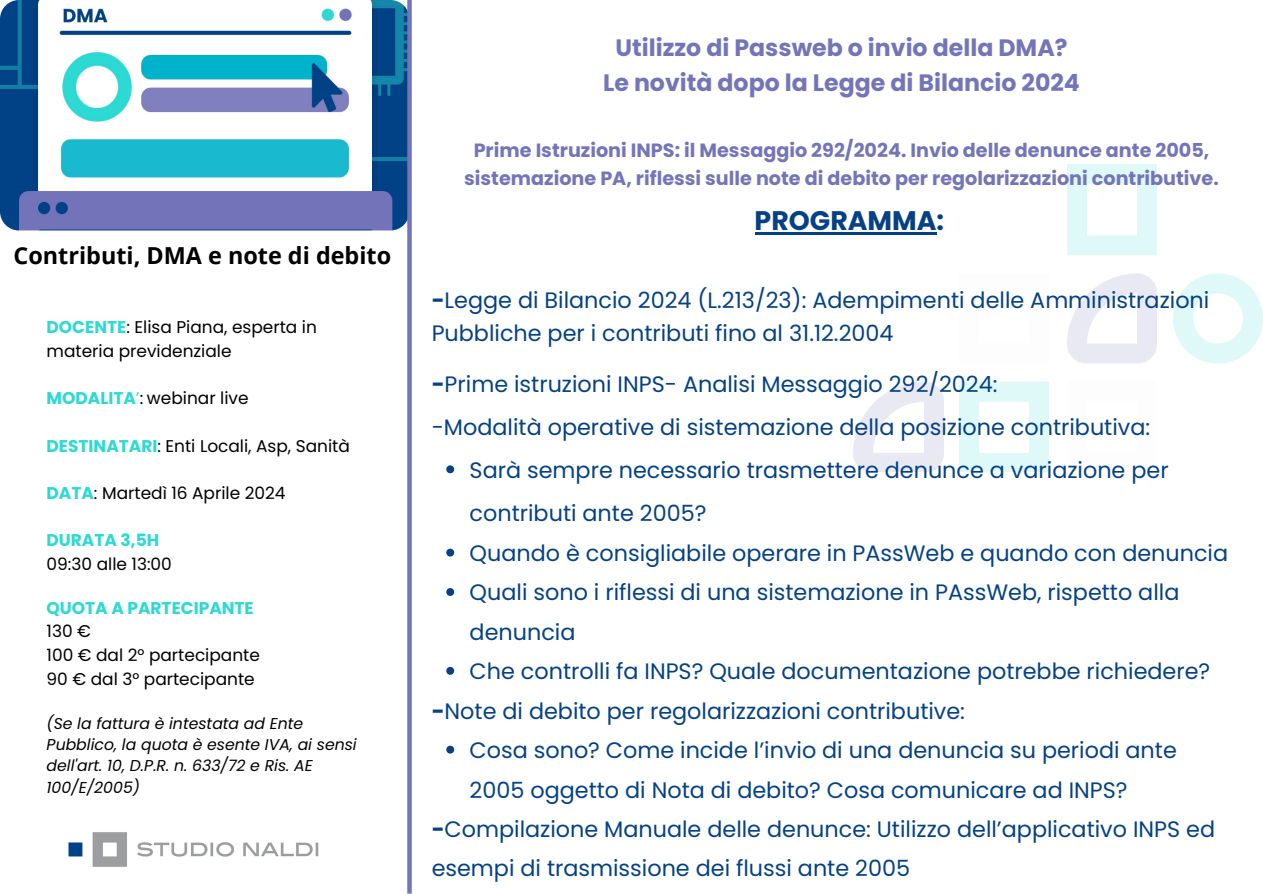
<style>
.page{position:relative;width:1263px;height:894px;background:#fff}
.page>*{position:absolute;margin:0;border:0;box-sizing:border-box;transform-origin:0 0}
.t1{font:700 26.85px "Poppins";color:#054184}
.t2{font:700 23.7px/34.8px "Poppins";color:#7475b9;text-align:center}
.t3{font:700 23.4px "Open Sans";color:#000}
.t4{font:22.35px/39.3px "Poppins";color:#054184}
.t5{font:700 19.2px/28.2px "Poppins";color:#7475b9;text-align:center}
.t6{font:16.95px/23.7px "Poppins";color:#000}
.t7{font:700 16.95px "Poppins";color:#2dd9d3}
.t8{font:italic 15.75px/21.3px "Poppins";color:#000}
.s1{font-weight:700;color:#2dd9d3}
.s2{color:#2dd9d3}
.s3{font-weight:700}
</style>
<div class="page">
<img style="left:853px;top:165px;width:410px;height:306px">
<img style="left:0;top:0;width:409px;height:230px;border-radius:19px">
<img style="left:68px;top:832px;width:251px;height:35px">
<hr style="left:755px;top:232px;width:181px;height:2px;background:#054184">
<svg style="left:446px;top:465px;width:8px;height:8px"></svg>
<svg style="left:446px;top:548px;width:8px;height:8px"></svg>
<svg style="left:446px;top:588px;width:8px;height:7px"></svg>
<svg style="left:446px;top:666px;width:8px;height:8px"></svg>
<svg style="left:446px;top:745px;width:8px;height:8px"></svg>
<div style="left:407px;top:0;width:5px;height:893px;background:#7475b9"></div>
<p class="t3" style="left:13px;top:239px;width:379px">Contributi, DMA e note di debito</p>
<h4 class="t6" style="left:47px;top:315px;width:272px"><span class="s1">DOCENTE</span>: Elisa Piana, esperta in materia previdenziale</h4>
<p class="t6" style="left:47px;top:386px;width:203px"><span class="s1">MODALITA</span><span class="s2">’</span>: webinar live</p>
<h1 class="t6" style="left:47px;top:433px;width:305px"><span class="s1">DESTINATARI</span>: Enti Locali, Asp, Sanità</h1>
<h3 class="t6" style="left:47px;top:481px;width:240px"><span class="s1">DATA</span>: Martedì 16 Aprile 2024</h3>
<h3 class="t7" style="left:47px;top:528px;width:114px">DURATA 3,5H</h3>
<p class="t6" style="left:47px;top:552px;width:127px">09:30 alle 13:00</p>
<p class="t7" style="left:47px;top:595px;width:209px">QUOTA A PARTECIPANTE</p>
<p class="t6" style="left:47px;top:619px;width:46px">130 €</p>
<p class="t6" style="left:47px;top:643px;width:215px">100 € dal 2° partecipante</p>
<h3 class="t6" style="left:47px;top:666px;width:210px">90 € dal 3° partecipante</h3>
<p class="t8" style="left:47px;top:712px;width:312px">(Se la fattura è intestata ad Ente<br>Pubblico, la quota è esente IVA, ai sensi dell'art. 10, D.P.R. n. 633/72 e Ris. AE<br>100/E/2005)</p>
<p class="t2" style="left:603px;top:31px;width:478px">Utilizzo di Passweb o invio della DMA?<br>Le novità dopo la Legge di Bilancio 2024</p>
<p class="t5" style="left:464px;top:136px;width:756px">Prime Istruzioni INPS: il Messaggio 292/2024. Invio delle denunce ante 2005, sistemazione PA, riflessi sulle note di debito per regolarizzazioni contributive.</p>
<p class="t1" style="left:755px;top:202px;width:191px">PROGRAMMA:</p>
<p class="t4" style="left:432px;top:283px;width:779px;line-height:33.8px"><span class="s3">-</span>Legge di Bilancio 2024 (L.213/23): Adempimenti delle Amministrazioni<br>Pubbliche per i contributi fino al 31.12.2004</p>
<p class="t4" style="left:432px;top:363px;width:720px;line-height:42.8px"><span class="s3">-</span>Prime istruzioni INPS- Analisi Messaggio 292/2024:<br>-Modalità operative di sistemazione della posizione contributiva:</p>
<p class="t4" style="left:470px;top:448px;width:700px;line-height:42.8px">Sarà sempre necessario trasmettere denunce a variazione per contributi ante 2005?</p>
<p class="t4" style="left:470px;top:533px;width:760px">Quando è consigliabile operare in PAssWeb e quando con denuncia</p>
<p class="t4" style="left:470px;top:572px;width:711px">Quali sono i riflessi di una sistemazione in PAssWeb, rispetto alla denuncia</p>
<p class="t4" style="left:470px;top:651px;width:742px">Che controlli fa INPS? Quale documentazione potrebbe richiedere?</p>
<p class="t4" style="left:432px;top:691px;width:535px"><span class="s3">-</span>Note di debito per regolarizzazioni contributive:</p>
<p class="t4" style="left:470px;top:730px;width:709px">Cosa sono? Come incide l’invio di una denuncia su periodi ante<br>2005 oggetto di Nota di debito? Cosa comunicare ad INPS?</p>
<h2 class="t4" style="left:432px;top:809px;width:785px"><span class="s3">-</span>Compilazione Manuale delle denunce: Utilizzo dell’applicativo INPS ed esempi di trasmissione dei flussi ante 2005</h2>
</div>
